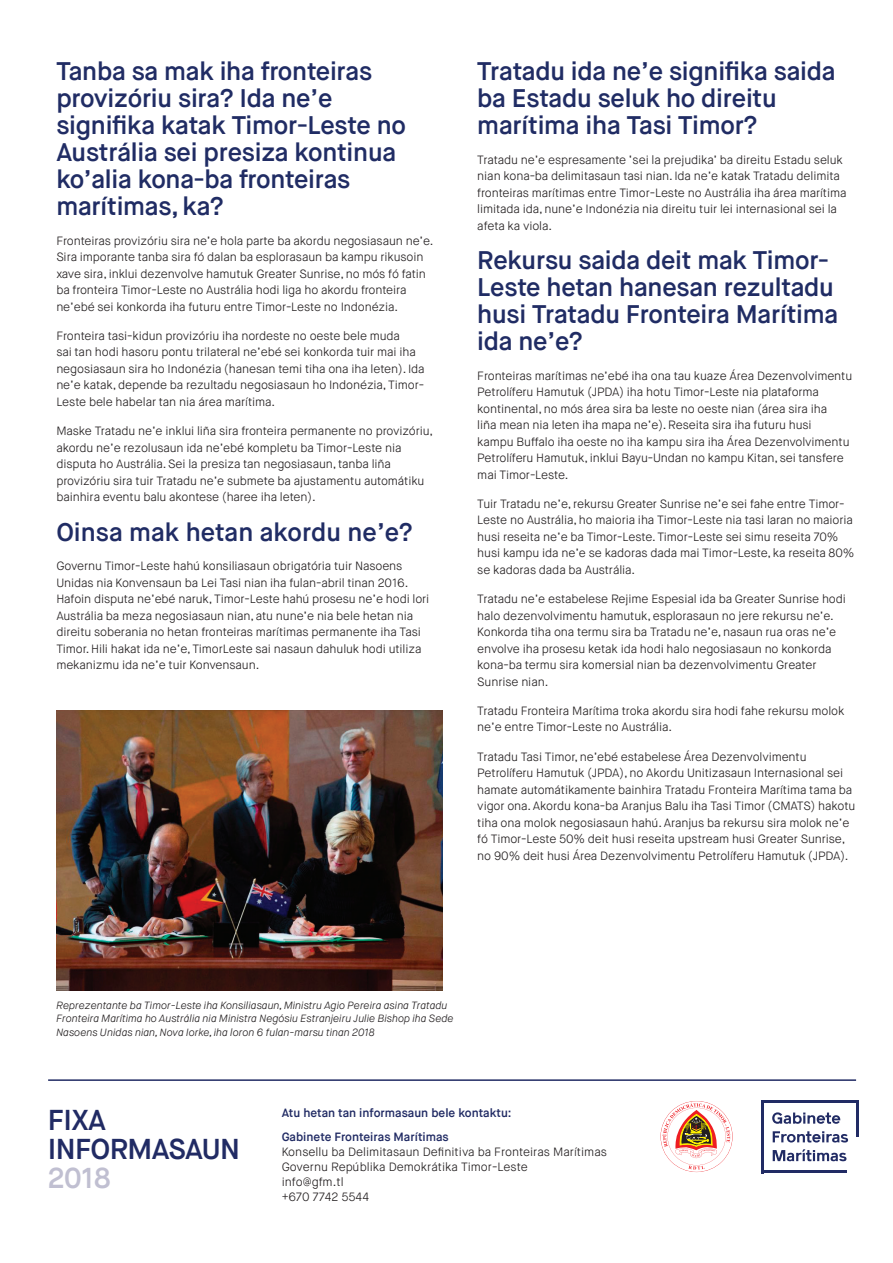
<style>
.page{position:relative;width:893px;height:1263px;background:#fff}
.page>*{position:absolute;margin:0;border:0;box-sizing:border-box;transform-origin:0 0}
.t1{font:600 28.8px "Maison Neue";letter-spacing:-.02em;color:#212b64}
.t2{font:600 28.8px "Maison Neue";color:#c0bfd1}
.t3{font:600 25.5px/27px "Maison Neue";letter-spacing:-.01em;color:#202c64}
.t4{font:300 12px/16.5px "Maison Neue";letter-spacing:-.01em;color:#231f20}
.t5{font:600 12px "Maison Neue";color:#212b64}
.t6{font:italic 300 10.5px/13.5px "Maison Neue";color:#231f20}
.s1{font-weight:600;color:#212b64}
</style>
<div class="page">
<hr style="left:48px;top:1079px;width:808px;height:2px;background:#212b64">
<img style="left:56px;top:710px;width:387px;height:281px">
<svg style="left:661px;top:1101px;width:71px;height:71px"></svg>
<svg style="left:772px;top:1112px;width:68px;height:12px"></svg>
<svg style="left:773px;top:1131px;width:75px;height:11px"></svg>
<svg style="left:773px;top:1149px;width:73px;height:12px"></svg>
<hr style="left:761px;top:1100px;width:3px;height:73px;background:#212b64">
<hr style="left:856px;top:1100px;width:3px;height:37px;background:#212b64">
<hr style="left:761px;top:1100px;width:98px;height:3px;background:#212b64">
<hr style="left:761px;top:1170px;width:86px;height:3px;background:#212b64">
<p class="t3" style="left:56px;top:58px;width:351px">Tanba sa mak iha fronteiras provizóriu sira? Ida ne’e signifika katak Timor-Leste no<br>Austrália sei presiza kontinua ko’alia kona-ba fronteiras marítimas, ka?</p>
<p class="t4" style="left:56px;top:232px;width:379px">Fronteiras provizóriu sira ne’e hola parte ba akordu negosiasaun ne’e.<br>Sira imporante tanba sira fó dalan ba esplorasaun ba kampu rikusoin xave sira, inklui dezenvolve hamutuk Greater Sunrise, no mós fó fatin ba fronteira Timor-Leste no Austrália hodi liga ho akordu fronteira ne’ebé sei konkorda iha futuru entre Timor-Leste no Indonézia.</p>
<p class="t4" style="left:56px;top:328px;width:370px">Fronteira tasi-kidun provizóriu iha nordeste no oeste bele muda<br>sai tan hodi hasoru pontu trilateral ne’ebé sei konkorda tuir mai iha negosiasaun sira ho Indonézia (hanesan temi tiha ona iha leten). Ida ne’e katak, depende ba rezultadu negosiasaun ho Indonézia, Timor-Leste bele habelar tan nia área marítima.</p>
<p class="t4" style="left:56px;top:423px;width:378px">Maske Tratadu ne’e inklui liña sira fronteira permanente no provizóriu, akordu ne’e rezolusaun ida ne’ebé kompletu ba Timor-Leste nia disputa ho Austrália. Sei la presiza tan negosiasaun, tanba liña provizóriu sira tuir Tratadu ne’e submete ba ajustamentu automátiku bainhira eventu balu akontese (haree iha leten).</p>
<p class="t3" style="left:56px;top:519px;width:358px">Oinsa mak hetan akordu ne’e?</p>
<p class="t4" style="left:56px;top:558px;width:375px">Governu Timor-Leste hahú konsiliasaun obrigatória tuir Nasoens Unidas nia Konvensaun ba Lei Tasi nian iha fulan-abril tinan 2016.<br>Hafoin disputa ne’ebé naruk, Timor-Leste hahú prosesu ne’e hodi lori Austrália ba meza negosiasaun nian, atu nune’e nia bele hetan nia direitu soberania no hetan fronteiras marítimas permanente iha Tasi Timor. Hili hakat ida ne’e, TimorLeste sai nasaun dahuluk hodi utiliza mekanizmu ida ne’e tuir Konvensaun.</p>
<p class="t3" style="left:477px;top:58px;width:360px">Tratadu ida ne’e signifika saida ba Estadu seluk ho direitu marítima iha Tasi Timor?</p>
<p class="t4" style="left:477px;top:151px;width:371px">Tratadu ne’e espresamente ‘sei la prejudika’ ba direitu Estadu seluk nian kona-ba delimitasaun tasi nian. Ida ne’e katak Tratadu delimita fronteiras marítimas entre Timor-Leste no Austrália iha área marítima limitada ida, nune’e Indonézia nia direitu tuir lei internasional sei la afeta ka viola.</p>
<p class="t3" style="left:477px;top:247px;width:362px">Rekursu saida deit mak Timor-<br>Leste hetan hanesan rezultadu husi Tratadu Fronteira Marítima ida ne’e?</p>
<p class="t4" style="left:477px;top:367px;width:376px">Fronteiras marítimas ne’ebé iha ona tau kuaze Área Dezenvolvimentu Petrolíferu Hamutuk (JPDA) iha hotu Timor-Leste nia plataforma kontinental, no mós área sira ba leste no oeste nian (área sira iha<br>liña mean nia leten iha mapa ne’e). Reseita sira iha futuru husi<br>kampu Buffalo iha oeste no iha kampu sira iha Área Dezenvolvimentu Petrolíferu Hamutuk, inklui Bayu-Undan no kampu Kitan, sei tansfere mai Timor-Leste.</p>
<p class="t4" style="left:477px;top:496px;width:379px">Tuir Tratadu ne’e, rekursu Greater Sunrise ne’e sei fahe entre Timor-Leste no Austrália, ho maioria iha Timor-Leste nia tasi laran no maioria husi reseita ne’e ba Timor-Leste. Timor-Leste sei simu reseita 70% husi kampu ida ne’e se kadoras dada mai Timor-Leste, ka reseita 80% se kadoras dada ba Austrália.</p>
<p class="t4" style="left:477px;top:591px;width:370px">Tratadu ne’e estabelese Rejime Espesial ida ba Greater Sunrise hodi halo dezenvolvimentu hamutuk, esplorasaun no jere rekursu ne’e.<br>Konkorda tiha ona termu sira ba Tratadu ne’e, nasaun rua oras ne’e envolve iha prosesu ketak ida hodi halo negosiasaun no konkorda kona-ba termu sira komersial nian ba dezenvolvimentu Greater Sunrise nian.</p>
<p class="t4" style="left:477px;top:703px;width:369px">Tratadu Fronteira Marítima troka akordu sira hodi fahe rekursu molok ne’e entre Timor-Leste no Austrália.</p>
<p class="t4" style="left:477px;top:748px;width:380px">Tratadu Tasi Timor, ne’ebé estabelese Área Dezenvolvimentu Petrolíferu Hamutuk (JPDA), no Akordu Unitizasaun Internasional sei hamate automátikamente bainhira Tratadu Fronteira Marítima tama ba vigor ona. Akordu kona-ba Aranjus Balu iha Tasi Timor (CMATS) hakotu tiha ona molok negosiasaun hahú. Aranjus ba rekursu sira molok ne’e fó Timor-Leste 50% deit husi reseita upstream husi Greater Sunrise, no 90% deit husi Área Dezenvolvimentu Petrolíferu Hamutuk (JPDA).</p>
<p class="t6" style="left:56px;top:998px;width:399px">Reprezentante ba Timor-Leste iha Konsiliasaun, Ministru Agio Pereira asina Tratadu<br>Fronteira Marítima ho Austrália nia Ministra Negósiu Estranjeiru Julie Bishop iha Sede<br>Nasoens Unidas nian, Nova Iorke, iha loron 6 fulan-marsu tinan 2018</p>
<p class="t1" style="left:48px;top:1102px;width:60px">FIXA</p>
<p class="t1" style="left:48px;top:1131px;width:194px">INFORMASAUN</p>
<p class="t2" style="left:48px;top:1160px;width:64px">2018</p>
<p class="t5" style="left:282px;top:1105px;width:231px">Atu hetan tan informasaun bele kontaktu:</p>
<p class="t4" style="left:282px;top:1129px;width:327px;line-height:15px"><span class="s1">Gabinete Fronteiras Marítimas<br></span>Konsellu ba Delimitasaun Definitiva ba Fronteiras Marítimas Governu Repúblika Demokrátika Timor-Leste<br>info@gfm.tl<br>+670 7742 5544</p>
</div>
